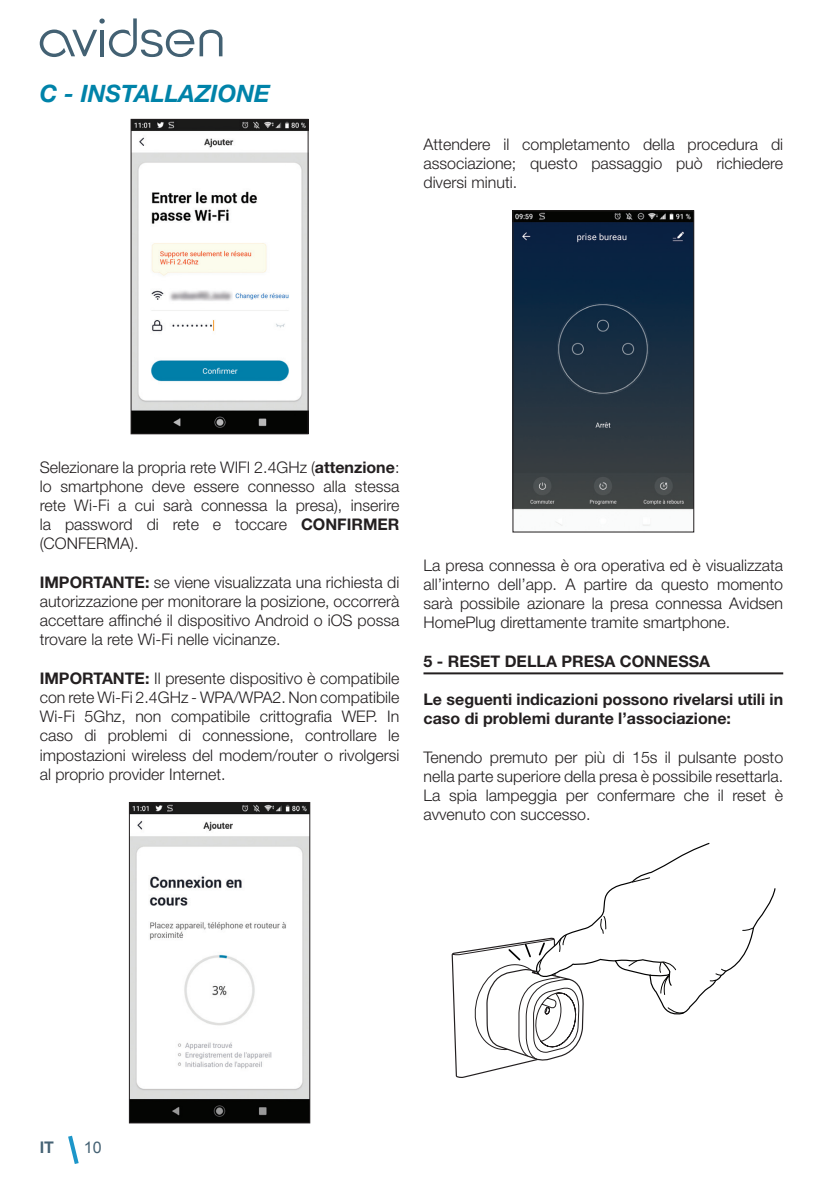
<style>
.page{position:relative;width:840px;height:1191px;background:#fff}
.page>*{position:absolute;margin:0;border:0;box-sizing:border-box;transform-origin:0 0}
.t1{font:italic 700 24px "Helvetica Neue LT Std";color:#0083a9}
.t2{font:300 16px/19.2px "Helvetica Neue LT Std";color:#231f20;text-align:justify}
.t3{font:700 16px/19.2px "Helvetica Neue LT Std";color:#231f20}
.t4{font:700 16px "Arial";color:#456274}
.t5{font:16px "Arial";color:#456274}
.s1{font-weight:700}
</style>
<div class="page">
<svg style="left:68px;top:1135px;width:11px;height:29px"></svg>
<svg style="left:40px;top:18px;width:182px;height:39px"></svg>
<img style="left:133px;top:121px;width:173px;height:311px">
<div style="left:131px;top:119px;width:177px;height:315px;border:1px solid #231f20"></div>
<img style="left:131px;top:804px;width:177px;height:317px">
<div style="left:129px;top:802px;width:181px;height:321px;border:1px solid #231f20"></div>
<hr style="left:423px;top:672px;width:359px;height:2px;background:#231f20">
<img style="left:514px;top:212px;width:177px;height:314px">
<div style="left:512px;top:210px;width:181px;height:322px;border:1px solid #231f20"></div>
<svg style="left:451px;top:842px;width:302px;height:236px"></svg>
<p class="t1" style="left:40px;top:79px;width:232px">C - INSTALLAZIONE</p>
<p class="t2" style="left:423px;top:134px;width:361px">Attendere il completamento della procedura di associazione; questo passaggio può richiedere diversi minuti.</p>
<p class="t2" style="left:40px;top:457px;width:361px">Selezionare la propria rete WIFI 2.4GHz (<span class="s1">attenzione</span>: lo smartphone deve essere connesso alla stessa rete Wi-Fi a cui sarà connessa la presa), inserire la password di rete e toccare <span class="s1">CONFIRMER </span>(CONFERMA).</p>
<p class="t2" style="left:40px;top:572px;width:361px"><span class="s1">IMPORTANTE:</span> se viene visualizzata una richiesta di autorizzazione per monitorare la posizione, occorrerà accettare affinché il dispositivo Android o iOS possa trovare la rete Wi-Fi nelle vicinanze.</p>
<p class="t2" style="left:40px;top:668px;width:361px"><span class="s1">IMPORTANTE:</span> Il presente dispositivo è compatibile con rete Wi-Fi 2.4GHz - WPA/WPA2. Non compatibile Wi-Fi 5Ghz, non compatibile crittografia WEP. In caso di problemi di connessione, controllare le impostazioni wireless del modem/router o rivolgersi al proprio provider Internet.</p>
<p class="t2" style="left:423px;top:555px;width:361px">La presa connessa è ora operativa ed è visualizzata all’interno dell’app. A partire da questo momento sarà possibile azionare la presa connessa Avidsen HomePlug direttamente tramite smartphone.</p>
<p class="t3" style="left:423px;top:651px;width:288px">5 - RESET DELLA PRESA CONNESSA</p>
<p class="t3" style="left:423px;top:689px;width:361px">Le seguenti indicazioni possono rivelarsi utili in caso di problemi durante l’associazione:</p>
<p class="t2" style="left:423px;top:747px;width:361px">Tenendo premuto per più di 15s il pulsante posto nella parte superiore della presa è possibile resettarla.<br>La spia lampeggia per confermare che il reset è avvenuto con successo.</p>
<p class="t4" style="left:40px;top:1136px;width:16px">IT</p>
<p class="t5" style="left:84px;top:1136px;width:19px">10</p>
</div>
